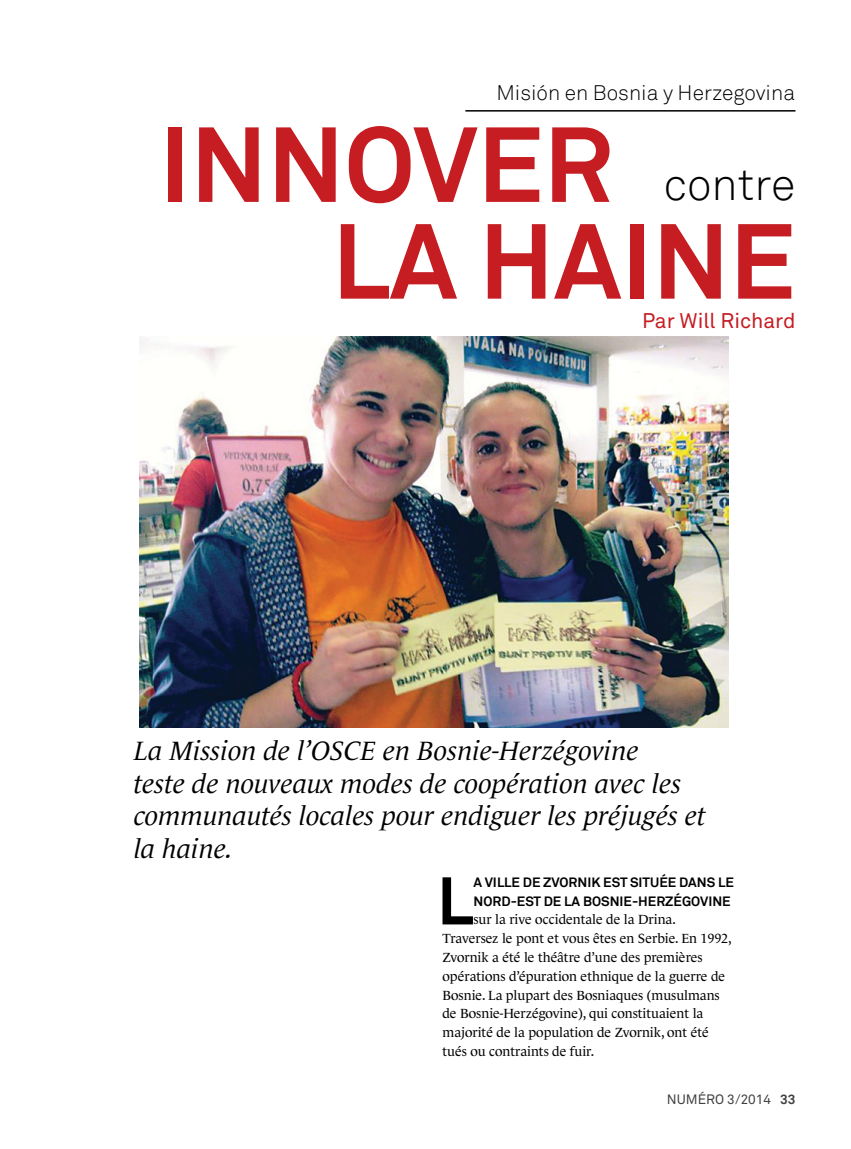
<style>
.page{position:relative;width:851px;height:1149px;background:#fff}
.page>*{position:absolute;margin:0;border:0;box-sizing:border-box;transform-origin:0 0}
.t1{font:700 105px "Akkurat";color:#c61d23}
.t2{font:700 66.45px "Akkurat";color:#000}
.t3{font:300 45px "Akkurat";color:#000}
.t4{font:italic 27px/32.4px "Le Monde Journal Pro";color:#000}
.t5{font:300 21px "Akkurat";color:#000}
.t6{font:21px "Akkurat Pro";color:#c61d23}
.t7{font:13.5px/18.8px "Le Monde Journal Pro";color:#000}
.t8{font:700 13.5px/18.8px "Akkurat";color:#000}
.t9{font:13.5px "Akkurat Pro";color:#414042}
.s1{font-family:"Akkurat";font-weight:700}
</style>
<div class="page">
<hr style="left:465px;top:110px;width:330px;height:1px;background:#000">
<img style="left:140px;top:336px;width:588px;height:391px">
<h3 class="t5" style="left:496px;top:81px;width:300px">Misión en Bosnia y Herzegovina</h3>
<h1 class="t1" style="left:159px;top:99px;width:455px">INNOVER</h1>
<h3 class="t3" style="left:663px;top:157px;width:133px">contre</h3>
<h1 class="t1" style="left:332px;top:195px;width:465px">LA HAINE</h1>
<h3 class="t6" style="left:642px;top:308px;width:155px">Par Will Richard</h3>
<h3 class="t4" style="left:134px;top:731px;width:573px">La Mission de l’OSCE en Bosnie-Herzégovine<br>teste de nouveaux modes de coopération avec les communautés locales pour endiguer les préjugés et la haine.</h3>
<h2 class="t2" style="left:437px;top:858px;width:38px">L</h2>
<p class="t8" style="left:473px;top:872px;width:262px">A VILLE DE ZVORNIK EST SITUÉE DANS LE<br>NORD-EST DE LA BOSNIE-HERZÉGOVINE</p>
<p class="t7" style="left:442px;top:908px;width:290px;text-indent:31px">sur la rive occidentale de la Drina.<br>Traversez le pont et vous êtes en Serbie. En 1992, Zvornik a été le théâtre d’une des premières opérations d’épuration ethnique de la guerre de Bosnie. La plupart des Bosniaques (musulmans de Bosnie-Herzégovine), qui constituaient la majorité de la population de Zvornik, ont été tués ou contraints de fuir.</p>
<p class="t9" style="left:666px;top:1091px;width:130px">NUMÉRO 3/2014 <span class="s1">33</span></p>
</div>
